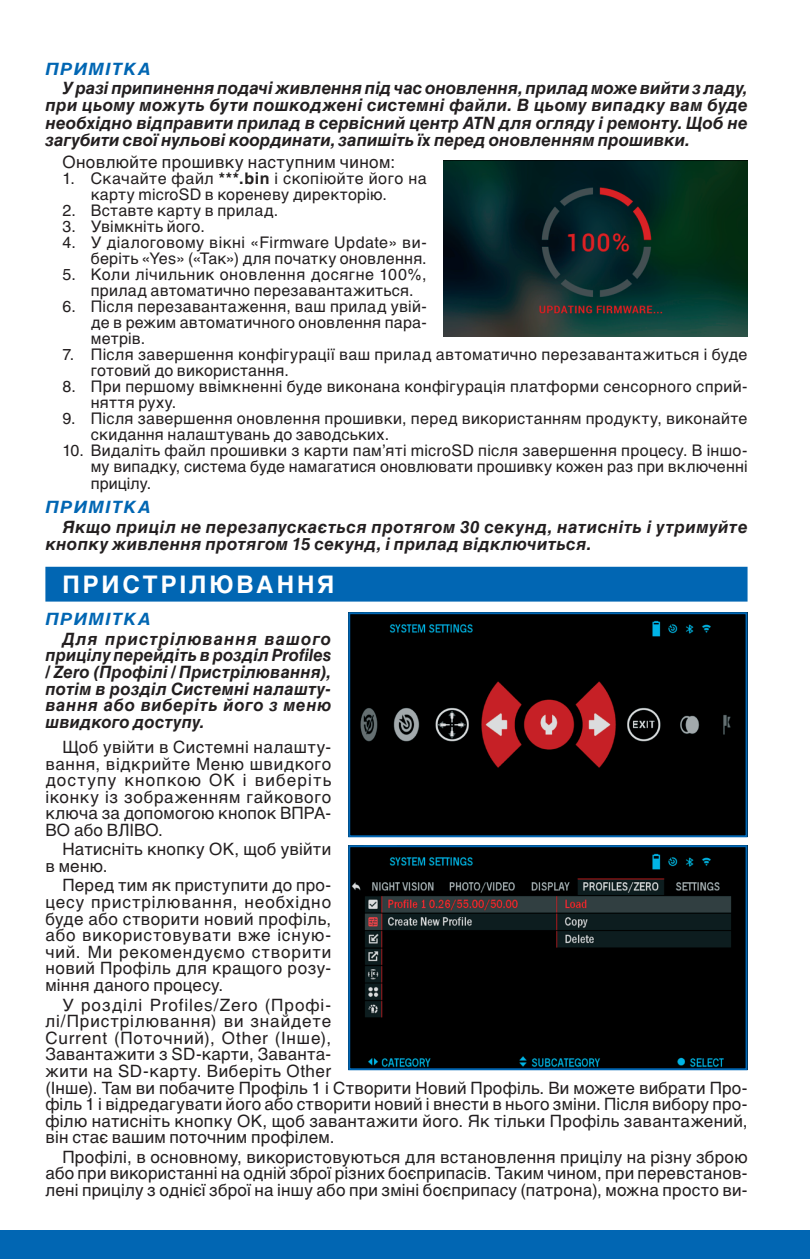
<style>
.page{position:relative;width:810px;height:1259px;background:#fff}
.page>*{position:absolute;margin:0;border:0;box-sizing:border-box;transform-origin:0 0}
.t1{font:700 24px "Helios";letter-spacing:.12em;color:#fff}
.t2{font:17px/16.6px "Helvetica C";letter-spacing:.02em;color:#231f20;text-align:justify}
.t3{font:italic 700 17px/16.6px "Helvetica C";letter-spacing:.02em;color:#231f20;text-align:justify}
.t4{font:italic 700 17px "Helvetica C";letter-spacing:.075em;color:#0166b3;scale:1.1 1}
.t5{font:16px/16px "Helvetica C";letter-spacing:.02em;color:#231f20}
.s1{font-weight:700}
</style>
<div class="page">
<div style="left:0;top:1230px;width:809px;height:28px;background:#0166b3"></div>
<img style="left:443px;top:160px;width:304px;height:176px">
<div style="left:45px;top:566px;width:702px;height:35px;background:#0166b3"></div>
<img style="left:351px;top:615px;width:393px;height:219px">
<div style="left:348px;top:612px;width:399px;height:225px;border:2px solid #0166b3"></div>
<img style="left:351px;top:848px;width:393px;height:218px">
<div style="left:348px;top:845px;width:399px;height:224px;border:2px solid #0166b3"></div>
<p class="t4" style="left:45px;top:59px;width:97px">ПРИМІТКА</p>
<p class="t3" style="left:45px;top:80px;width:703px;text-indent:17px">У разі припинення подачі живлення під час оновлення, прилад може вийти з ладу, при цьому можуть бути пошкоджені системні файли. В цьому випадку вам буде необхідно відправити прилад в сервісний центр ATN для огляду і ремонту. Щоб не загубити свої нульові координати, запишіть їх перед оновленням прошивки.</p>
<p class="t2" style="left:62px;top:154px;width:334px">Оновлюйте прошивку наступним чином:</p>
<p class="t5" style="left:91px;top:171px;width:337px;text-indent:-28px">1. Скачайте файл <span class="s1">***.bin</span> і скопіюйте його на карту microSD в кореневу директорію.</p>
<p class="t5" style="left:62px;top:203px;width:217px">2. Вставте карту в прилад.</p>
<p class="t5" style="left:62px;top:219px;width:144px">3. Увімкніть його.</p>
<p class="t5" style="left:62px;top:235px;width:365px;text-align:right">4. У діалоговому вікні «Firmware Update» ви&shy;беріть «Yes» («Так») для початку оновлення.</p>
<p class="t5" style="left:91px;top:267px;width:337px;text-indent:-28px">5. Коли лічильник оновлення досягне 100%, прилад автоматично перезавантажиться.</p>
<p class="t5" style="left:91px;top:299px;width:337px;text-align:justify;text-indent:-28px">6. Після перезавантаження, ваш прилад увій&shy;де в режим автоматичного оновлення пара&shy;метрів.</p>
<p class="t5" style="left:91px;top:347px;width:657px;text-indent:-28px">7. Після завершення конфігурації ваш прилад автоматично перезавантажиться і буде готовий до використання.</p>
<p class="t5" style="left:91px;top:379px;width:657px;text-indent:-28px">8. При першому ввімкненні буде виконана конфігурація платформи сенсорного сприй&shy;няття руху.</p>
<p class="t5" style="left:91px;top:411px;width:657px;text-indent:-28px">9. Після завершення оновлення прошивки, перед використанням продукту, виконайте скидання налаштувань до заводських.</p>
<p class="t5" style="left:91px;top:442px;width:657px;text-align:justify;text-indent:-28px">10. Видаліть файл прошивки з карти пам’яті microSD після завершення процесу. В іншо&shy;му випадку, система буде намагатися оновлювати прошивку кожен раз при включенні прицілу.</p>
<p class="t4" style="left:45px;top:497px;width:97px">ПРИМІТКА</p>
<p class="t3" style="left:45px;top:518px;width:703px;text-indent:17px">Якщо приціл не перезапускається протягом 30 секунд, натисніть і утримуйте кнопку живлення протягом 15 секунд, і прилад відключиться.</p>
<h1 class="t1" style="left:62px;top:569px;width:273px">ПРИСТРІЛЮВАННЯ</h1>
<p class="t4" style="left:45px;top:609px;width:97px">ПРИМІТКА</p>
<p class="t3" style="left:45px;top:630px;width:287px;text-indent:17px">Для пристрілювання вашого прицілу перейдіть в розділ Profiles / Zero (Профілі / Пристрілювання), потім в розділ Системні налашту&shy;вання або виберіть його з меню швидкого доступу.</p>
<p class="t2" style="left:45px;top:738px;width:287px;text-indent:17px">Щоб увійти в Системні налашту&shy;вання, відкрийте Меню швидкого доступу кнопкою ОК і виберіть іконку із зображенням гайкового ключа за допомогою кнопок ВПРА-ВО або ВЛІВО.</p>
<p class="t2" style="left:45px;top:841px;width:287px;text-indent:17px">Натисніть кнопку OK, щоб увійти в меню.</p>
<p class="t2" style="left:45px;top:877px;width:287px;text-indent:17px">Перед тим як приступити до про&shy;цесу пристрілювання, необхідно буде або створити новий профіль, або використовувати вже існую&shy;чий. Ми рекомендуємо створити новий Профіль для кращого розу&shy;міння даного процесу.</p>
<p class="t2" style="left:45px;top:996px;width:703px;text-align:left;text-indent:17px">У розділі Profiles/Zero (Профі-<br>лі/Пристрілювання) ви знайдете<br>Current (Поточний), Other (Інше),<br>Завантажити з SD-карти, Заванта-<br>жити на SD-карту. Виберіть Other<br>(Інше). Там ви побачите Профіль 1 і Створити Новий Профіль. Ви можете вибрати Про&shy;філь 1 і відредагувати його або створити новий і внести в нього зміни. Після вибору про&shy;філю натисніть кнопку OK, щоб завантажити його. Як тільки Профіль завантажений, він стає вашим поточним профілем.</p>
<p class="t2" style="left:45px;top:1148px;width:703px;text-indent:17px">Профілі, в основному, використовуються для встановлення прицілу на різну зброю або при використанні на одній зброї різних боєприпасів. Таким чином, при перевстанов&shy;лені прицілу з однієї зброї на іншу або при зміні боєприпасу (патрона), можна просто ви-</p>
</div>
